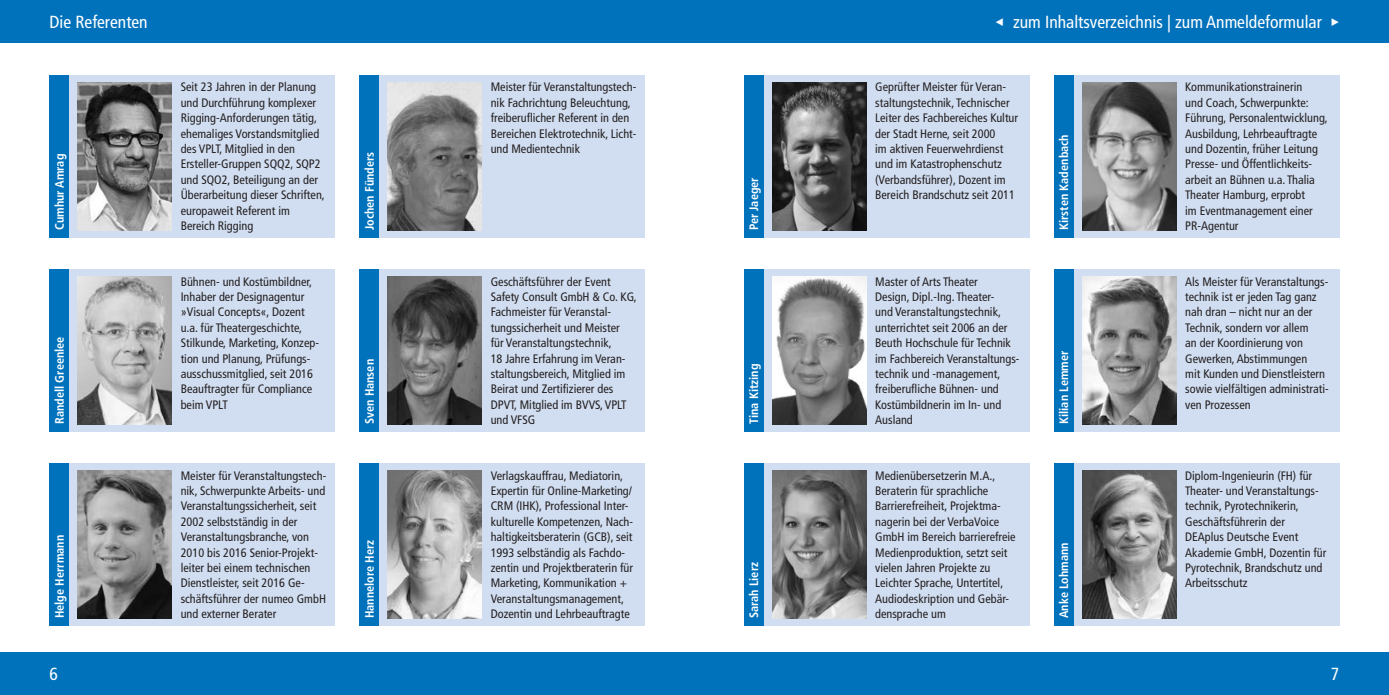
<style>
.page{position:relative;width:1389px;height:695px;background:#fff}
.page>*{position:absolute;margin:0;border:0;box-sizing:border-box;transform-origin:0 0}
.t1{font:condensed 17.5px "Frutiger LT Std";color:#fff}
.t2{font:condensed 12.25px/15.4px "Frutiger LT Std";color:#231f20}
.t3{font:700 condensed 12.25px "Frutiger LT Std";color:#fff}
.s1{font-family:"Corporate S Pro";font-stretch:normal}
</style>
<div class="page">
<div style="left:0;top:652px;width:694px;height:42px;background:#0072bc"></div>
<div style="left:694px;top:652px;width:695px;height:42px;background:#0072bc"></div>
<div style="left:694px;top:0;width:695px;height:42px;background:#0072bc"></div>
<div style="left:0;top:0;width:694px;height:42px;background:#0072bc"></div>
<div style="left:360px;top:269px;width:285px;height:163px;background:#d1def1"></div>
<div style="left:360px;top:269px;width:19px;height:162px;background:#0072bc"></div>
<img style="left:388px;top:276px;width:94px;height:148px">
<div style="left:50px;top:75px;width:285px;height:163px;background:#d1def1"></div>
<div style="left:50px;top:75px;width:19px;height:162px;background:#0072bc"></div>
<img style="left:78px;top:82px;width:94px;height:148px">
<div style="left:50px;top:463px;width:285px;height:163px;background:#d1def1"></div>
<div style="left:50px;top:463px;width:19px;height:162px;background:#0072bc"></div>
<img style="left:78px;top:470px;width:94px;height:148px">
<div style="left:360px;top:463px;width:285px;height:163px;background:#d1def1"></div>
<div style="left:360px;top:463px;width:19px;height:162px;background:#0072bc"></div>
<img style="left:388px;top:470px;width:94px;height:148px">
<div style="left:50px;top:269px;width:285px;height:163px;background:#d1def1"></div>
<div style="left:50px;top:269px;width:19px;height:162px;background:#0072bc"></div>
<img style="left:78px;top:276px;width:94px;height:148px">
<div style="left:360px;top:75px;width:285px;height:163px;background:#d1def1"></div>
<div style="left:360px;top:75px;width:19px;height:162px;background:#0072bc"></div>
<img style="left:388px;top:82px;width:94px;height:148px">
<div style="left:744px;top:75px;width:285px;height:163px;background:#d1def1"></div>
<div style="left:744px;top:75px;width:19px;height:162px;background:#0072bc"></div>
<img style="left:772px;top:82px;width:94px;height:148px">
<div style="left:1054px;top:75px;width:285px;height:163px;background:#d1def1"></div>
<div style="left:1054px;top:75px;width:19px;height:162px;background:#0072bc"></div>
<img style="left:1082px;top:82px;width:94px;height:148px">
<div style="left:744px;top:269px;width:285px;height:163px;background:#d1def1"></div>
<div style="left:744px;top:269px;width:19px;height:162px;background:#0072bc"></div>
<img style="left:772px;top:276px;width:94px;height:148px">
<div style="left:1054px;top:269px;width:285px;height:163px;background:#d1def1"></div>
<div style="left:1054px;top:269px;width:19px;height:162px;background:#0072bc"></div>
<img style="left:1082px;top:276px;width:94px;height:148px">
<div style="left:744px;top:463px;width:285px;height:163px;background:#d1def1"></div>
<div style="left:744px;top:463px;width:19px;height:162px;background:#0072bc"></div>
<img style="left:772px;top:470px;width:94px;height:148px">
<div style="left:1054px;top:463px;width:285px;height:163px;background:#d1def1"></div>
<div style="left:1054px;top:463px;width:19px;height:162px;background:#0072bc"></div>
<img style="left:1082px;top:470px;width:94px;height:148px">
<h1 class="t1" style="left:50px;top:11px;width:100px">Die Referenten</h1>
<p class="t3" style="left:52px;top:230px;width:78px;rotate:-90deg">Cumhur Amrag</p>
<p class="t3" style="left:52px;top:424px;width:89px;rotate:-90deg">Randell Greenlee</p>
<p class="t3" style="left:52px;top:618px;width:85px;rotate:-90deg">Helge Herrmann</p>
<p class="t2" style="left:181px;top:79px;width:146px">Seit 23 Jahren in der Planung und Durchführung komplexer<br>Rigging-Anforderungen tätig, ehemaliges Vorstandsmitglied des VPLT, Mitglied in den<br>Ersteller-Gruppen SQQ2, SQP2 und SQO2, Beteiligung an der<br>Überarbeitung dieser Schriften, europaweit Referent im</p>
<p class="t2" style="left:181px;top:218px;width:74px">Bereich Rigging</p>
<p class="t2" style="left:181px;top:273px;width:140px">Bühnen- und Kostümbildner,<br>Inhaber der Designagentur »Visual Concepts«, Dozent u.a. für Theatergeschichte,<br>Stilkunde, Marketing, Konzep&shy;tion und Planung, Prüfungs&shy;ausschussmitglied, seit 2016<br>Beauftragter für Compliance beim VPLT</p>
<p class="t2" style="left:181px;top:467px;width:147px">Meister für Veranstaltungstech&shy;nik, Schwerpunkte Arbeits- und<br>Veranstaltungssicherheit, seit<br>2002 selbstständig in der<br>Veranstaltungsbranche, von<br>2010 bis 2016 Senior-Projekt&shy;leiter bei einem technischen<br>Dienstleister, seit 2016 Ge&shy;schäftsführer der numeo GmbH</p>
<p class="t2" style="left:181px;top:606px;width:97px">und externer Berater</p>
<p class="t3" style="left:362px;top:230px;width:80px;rotate:-90deg">Jochen Fünders</p>
<p class="t3" style="left:362px;top:424px;width:67px;rotate:-90deg">Sven Hansen</p>
<p class="t3" style="left:362px;top:618px;width:80px;rotate:-90deg">Hannelore Herz</p>
<p class="t2" style="left:491px;top:79px;width:147px">Meister für Veranstaltungstech&shy;nik Fachrichtung Beleuchtung, freiberuflicher Referent in den<br>Bereichen Elektrotechnik, Licht&shy;und Medientechnik</p>
<p class="t2" style="left:491px;top:273px;width:148px">Geschäftsführer der Event<br>Safety Consult GmbH &amp; Co. KG,<br>Fachmeister für Veranstal&shy;tungssicherheit und Meister<br>für Veranstaltungstechnik,<br>18 Jahre Erfahrung im Veran&shy;staltungsbereich, Mitglied im<br>Beirat und Zertifizierer des<br>DPVT, Mitglied im BVVS, VPLT</p>
<p class="t2" style="left:491px;top:412px;width:46px">und VFSG</p>
<p class="t2" style="left:491px;top:467px;width:144px">Verlagskauffrau, Mediatorin,<br>Expertin für Online-Marketing/<br>CRM (IHK), Professional Inter&shy;kulturelle Kompetenzen, Nach&shy;haltigkeitsberaterin (GCB), seit<br>1993 selbständig als Fachdo&shy;zentin und Projektberaterin für<br>Marketing, Kommunikation +<br>Veranstaltungsmanagement,</p>
<p class="t2" style="left:491px;top:606px;width:141px">Dozentin und Lehrbeauftragte</p>
<p class="t3" style="left:747px;top:230px;width:54px;rotate:-90deg">Per Jaeger</p>
<p class="t3" style="left:747px;top:424px;width:62px;rotate:-90deg">Tina Kitzing</p>
<p class="t3" style="left:747px;top:618px;width:58px;rotate:-90deg">Sarah Lierz</p>
<h1 class="t1" style="left:996px;top:11px;width:345px"><span class="s1">◂</span> zum Inhaltsverzeichnis | zum Anmeldeformular <span class="s1">▸</span></h1>
<p class="t2" style="left:875px;top:79px;width:144px">Geprüfter Meister für Veran&shy;staltungstechnik, Technischer<br>Leiter des Fachbereiches Kultur der Stadt Herne, seit 2000<br>im aktiven Feuerwehrdienst und im Katastrophenschutz (Verbandsführer), Dozent im<br>Bereich Brandschutz seit 2011</p>
<p class="t2" style="left:875px;top:273px;width:146px">Master of Arts Theater<br>Design, Dipl.-Ing. Theater-<br>und Veranstaltungstechnik, unterrichtet seit 2006 an der<br>Beuth Hochschule für Technik im Fachbereich Veranstaltungs&shy;technik und -management, freiberufliche Bühnen- und<br>Kostümbildnerin im In- und</p>
<p class="t2" style="left:875px;top:412px;width:39px">Ausland</p>
<p class="t2" style="left:875px;top:467px;width:142px">Medienübersetzerin M.A.,<br>Beraterin für sprachliche<br>Barrierefreiheit, Projektma&shy;nagerin bei der VerbaVoice<br>GmbH im Bereich barrierefreie<br>Medienproduktion, setzt seit vielen Jahren Projekte zu<br>Leichter Sprache, Untertitel,<br>Audiodeskription und Gebär-</p>
<p class="t2" style="left:875px;top:606px;width:72px">densprache um</p>
<p class="t3" style="left:1057px;top:230px;width:97px;rotate:-90deg">Kirsten Kadenbach</p>
<p class="t3" style="left:1057px;top:424px;width:75px;rotate:-90deg">Kilian Lemmer</p>
<p class="t3" style="left:1057px;top:618px;width:77px;rotate:-90deg">Anke Lohmann</p>
<p class="t2" style="left:1185px;top:79px;width:144px">Kommunikationstrainerin<br>und Coach, Schwerpunkte:<br>Führung, Personalentwicklung,<br>Ausbildung, Lehrbeauftragte und Dozentin, früher Leitung<br>Presse- und Öffentlichkeits&shy;arbeit an Bühnen u.a. Thalia<br>Theater Hamburg, erprobt<br>im Eventmanagement einer</p>
<p class="t2" style="left:1185px;top:218px;width:55px">PR-Agentur</p>
<p class="t2" style="left:1185px;top:273px;width:145px">Als Meister für Veranstaltungs&shy;technik ist er jeden Tag ganz nah dran – nicht nur an der<br>Technik, sondern vor allem<br>an der Koordinierung von<br>Gewerken, Abstimmungen<br>mit Kunden und Dienstleistern sowie vielfältigen administrati&shy;ven Prozessen</p>
<p class="t2" style="left:1185px;top:467px;width:143px">Diplom-Ingenieurin (FH) für<br>Theater- und Veranstaltungs&shy;technik, Pyrotechnikerin,<br>Geschäftsführerin der<br>DEAplus Deutsche Event<br>Akademie GmbH, Dozentin für<br>Pyrotechnik, Brandschutz und<br>Arbeitsschutz</p>
<h1 class="t1" style="left:50px;top:664px;width:10px">6</h1>
<h1 class="t1" style="left:1331px;top:664px;width:10px">7</h1>
</div>
